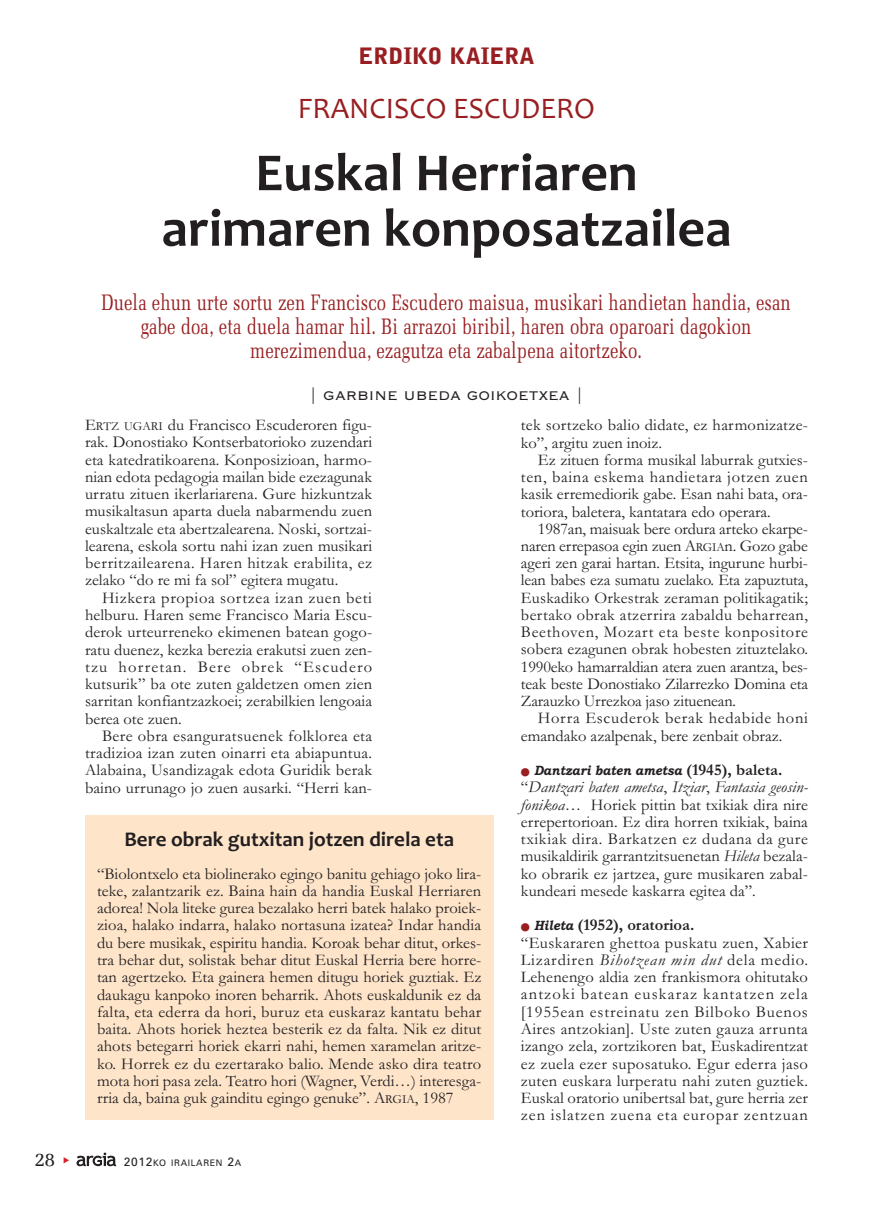
<style>
.page{position:relative;width:893px;height:1212px;background:#fff}
.page>*{position:absolute;margin:0;border:0;box-sizing:border-box;transform-origin:0 0}
.t1{font:700 54px/55.5px "Candara";color:#231f20;text-align:center}
.t2{font:30px "Candara";color:#981e21}
.t3{font:22.5px/24px "Memoir Condensed";color:#981e21;text-align:center}
.t4{font:900 22.5px "Bell Gothic Std";color:#981e21}
.t5{font:700 21px "Candara";color:#231f20}
.t6{font:19.5px "Memoir";color:#231f20}
.t7{font:16.5px/17.2px "Garamond";letter-spacing:.01em;color:#231f20;text-align:justify}
.t8{font:16.5px "Copperplate Gothic BT";color:#231f20}
.t9{font:italic 700 13.5px "Bookman Old Style";color:#231f20;scale:.9 1}
.t10{font:9px "Zurich BT";letter-spacing:.075em;color:#231f20}
.s1{font-size:12.3px}
.s2{font-size:12px}
.s3{color:#981e21}
.s4{font-family:"Garamond";font-style:normal;font-size:16.5px}
.s5{font-style:italic}
.s6{font-family:"Bookman Old Style";font-weight:700;font-style:italic;font-size:13.5px}
.s7{font-weight:700}
</style>
<div class="page">
<svg style="left:77px;top:1152px;width:39px;height:14px"></svg>
<div style="left:85px;top:816px;width:408px;height:304px;background:#fee5ca"></div>
<h3 class="t4" style="left:358px;top:47px;width:177px">ERDIKO KAIERA</h3>
<h2 class="t2" style="left:298px;top:90px;width:299px">FRANCISCO ESCUDERO</h2>
<h1 class="t1" style="left:161px;top:151px;width:572px">Euskal Herriaren arimaren konposatzailea</h1>
<h3 class="t3" style="left:101px;top:292px;width:691px">Duela ehun urte sortu zen Francisco Escudero maisua, musikari handietan handia, esan gabe doa, eta duela hamar hil. Bi arrazoi biribil, haren obra oparoari dagokion merezimendua, ezagutza eta zabalpena aitortzeko.</h3>
<p class="t8" style="left:309px;top:384px;width:276px">| GARBINE UBEDA GOIKOETXEA |</p>
<p class="t7" style="left:85px;top:418px;width:289px">E<span class="s1">RTZ UGARI</span> du Francisco Escuderoren figu&shy;rak. Donostiako Kontserbatorioko zuzendari eta katedratikoarena. Konposizioan, harmo&shy;nian edota pedagogia mailan bide ezezagunak urratu zituen ikerlariarena. Gure hizkuntzak musikaltasun aparta duela nabarmendu zuen euskaltzale eta abertzalearena. Noski, sortzai&shy;learena, eskola sortu nahi izan zuen musikari berritzailearena. Haren hitzak erabilita, ez zelako “do re mi fa sol” egitera mugatu.</p>
<p class="t7" style="left:85px;top:591px;width:289px;text-indent:17px">Hizkera propioa sortzea izan zuen beti helburu. Haren seme Francisco Maria Escu&shy;derok urteurreneko ekimenen batean gogo&shy;ratu duenez, kezka berezia erakutsi zuen zen&shy;tzu horretan. Bere obrek “Escudero kutsurik” ba ote zuten galdetzen omen zien sarritan konfiantzazkoei; zerabilkien lengoaia berea ote zuen.</p>
<p class="t7" style="left:85px;top:729px;width:289px;text-indent:17px">Bere obra esanguratsuenek folklorea eta tradizioa izan zuten oinarri eta abiapuntua.<br>Alabaina, Usandizagak edota Guridik berak baino urrunago jo zuen ausarki. “Herri kan-</p>
<p class="t5" style="left:124px;top:831px;width:331px">Bere obrak gutxitan jotzen direla eta</p>
<p class="t7" style="left:97px;top:867px;width:386px">“Biolontxelo eta biolinerako egingo banitu gehiago joko lira&shy;teke, zalantzarik ez. Baina hain da handia Euskal Herriaren adorea! Nola liteke gurea bezalako herri batek halako proiek&shy;zioa, halako indarra, halako nortasuna izatea? Indar handia du bere musikak, espiritu handia. Koroak behar ditut, orkes&shy;tra behar dut, solistak behar ditut Euskal Herria bere horre&shy;tan agertzeko. Eta gainera hemen ditugu horiek guztiak. Ez daukagu kanpoko inoren beharrik. Ahots euskaldunik ez da falta, eta ederra da hori, buruz eta euskaraz kantatu behar baita. Ahots horiek heztea besterik ez da falta. Nik ez ditut ahots betegarri horiek ekarri nahi, hemen xaramelan aritze&shy;ko. Horrek ez du ezertarako balio. Mende asko dira teatro mota hori pasa zela. Teatro hori (Wagner, Verdi…) interesga&shy;rria da, baina guk gainditu egingo genuke”. A<span class="s1">RGIA</span>, 1987</p>
<p class="t6" style="left:35px;top:1147px;width:22px">28</p>
<p class="t10" style="left:124px;top:1160px;width:119px"><span class="s2">2012</span>KO IRAILAREN <span class="s2">2</span>A</p>
<p class="t7" style="left:521px;top:418px;width:289px">tek sortzeko balio didate, ez harmonizatze&shy;ko”, argitu zuen inoiz.</p>
<p class="t7" style="left:521px;top:453px;width:289px;text-indent:17px">Ez zituen forma musikal laburrak gutxies&shy;ten, baina eskema handietara jotzen zuen kasik erremediorik gabe. Esan nahi bata, ora&shy;toriora, baletera, kantatara edo operara.</p>
<p class="t7" style="left:521px;top:522px;width:289px;text-indent:17px">1987an, maisuak bere ordura arteko ekarpe&shy;naren errepasoa egin zuen A<span class="s1">RGIA</span>n. Gozo gabe ageri zen garai hartan. Etsita, ingurune hurbi&shy;lean babes eza sumatu zuelako. Eta zapuztuta, Euskadiko Orkestrak zeraman politikagatik; bertako obrak atzerrira zabaldu beharrean, Beethoven, Mozart eta beste konpositore sobera ezagunen obrak hobesten zituztelako.<br>1990eko hamarraldian atera zuen arantza, bes&shy;teak beste Donostiako Zilarrezko Domina eta Zarauzko Urrezkoa jaso zituenean.</p>
<p class="t7" style="left:521px;top:711px;width:289px;text-indent:17px">Horra Escuderok berak hedabide honi emandako azalpenak, bere zenbait obraz.</p>
<p class="t9" style="left:521px;top:762px;width:292px"><span class="s3">●</span> Dantzari baten ametsa <span class="s4">(1945), baleta.</span></p>
<p class="t7" style="left:521px;top:780px;width:289px">“<span class="s5">Dantzari baten ametsa</span>, <span class="s5">Itziar</span>, <span class="s5">Fantasia geosin&shy;fonikoa</span>… Horiek pittin bat txikiak dira nire errepertorioan. Ez dira horren txikiak, baina txikiak dira. Barkatzen ez dudana da gure musikaldirik garrantzitsuenetan <span class="s5">Hileta</span> bezala&shy;ko obrarik ez jartzea, gure musikaren zabal&shy;kundeari mesede kaskarra egitea da”.</p>
<p class="t7" style="left:521px;top:918px;width:289px;text-align:left"><span class="s3">●</span> <span class="s6">Hileta</span> <span class="s7">(1952), oratorioa.<br></span>“Euskararen ghettoa puskatu zuen, Xabier Lizardiren <span class="s5">Bihotzean min dut</span> dela medio.<br>Lehenengo aldia zen frankismora ohitutako antzoki batean euskaraz kantatzen zela [1955ean estreinatu zen Bilboko Buenos Aires antzokian]. Uste zuten gauza arrunta izango zela, zortzikoren bat, Euskadirentzat ez zuela ezer suposatuko. Egur ederra jaso zuten euskara lurperatu nahi zuten guztiek.<br>Euskal oratorio unibertsal bat, gure herria zer zen islatzen zuena eta europar zentzuan</p>
</div>
